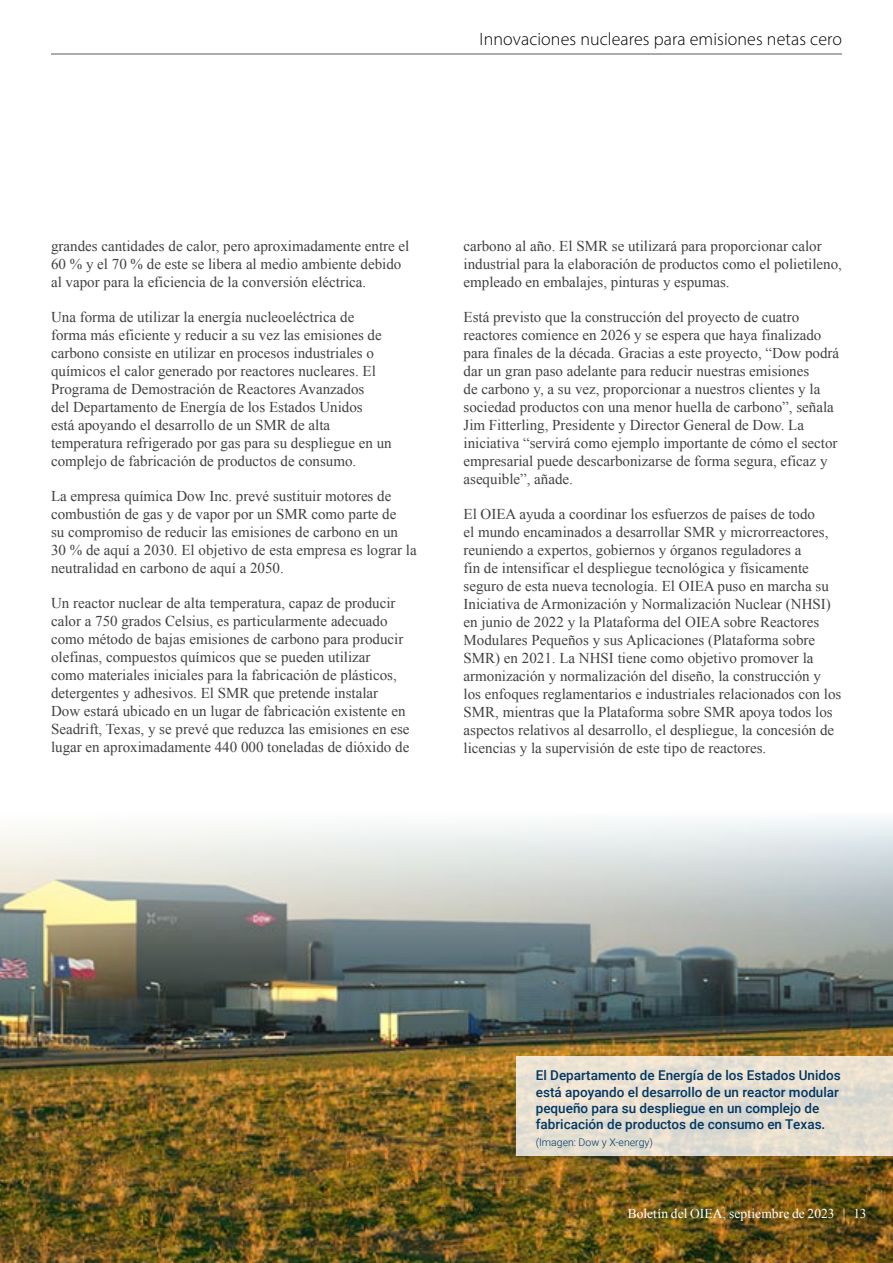
<style>
.page{position:relative;width:893px;height:1263px;background:#fff}
.page>*{position:absolute;margin:0;border:0;box-sizing:border-box;transform-origin:0 0}
.t1{font:300 18px "Myriad Pro";letter-spacing:.005em;color:#000}
.t2{font:15px/18px "Times New Roman";color:#414042}
.t3{font:500 13.5px/16.2px "Roboto";color:#003662}
.t4{font:13.5px "Times New Roman";letter-spacing:.005em;color:#fff}
.t5{font:300 10.5px "Roboto";color:#003662}
</style>
<div class="page">
<img style="left:0;top:818px;width:893px;height:445px">
<svg style="left:517px;top:1056px;width:376px;height:99px;background:#e5ded1"></svg>
<hr style="left:51px;top:54px;width:791px;height:1px;background:#58595b">
<p class="t1" style="left:480px;top:28px;width:364px">Innovaciones nucleares para emisiones netas cero</p>
<p class="t2" style="left:51px;top:236px;width:360px">grandes cantidades de calor, pero aproximadamente entre el<br>60 % y el 70 % de este se libera al medio ambiente debido al vapor para la eficiencia de la conversión eléctrica.</p>
<p class="t2" style="left:51px;top:307px;width:342px">Una forma de utilizar la energía nucleoeléctrica de forma más eficiente y reducir a su vez las emisiones de carbono consiste en utilizar en procesos industriales o químicos el calor generado por reactores nucleares. El Programa de Demostración de Reactores Avanzados<br>del Departamento de Energía de los Estados Unidos<br>está apoyando el desarrollo de un SMR de alta temperatura refrigerado por gas para su despliegue en un complejo de fabricación de productos de consumo.</p>
<p class="t2" style="left:51px;top:486px;width:367px">La empresa química Dow Inc. prevé sustituir motores de combustión de gas y de vapor por un SMR como parte de<br>su compromiso de reducir las emisiones de carbono en un 30 % de aquí a 2030. El objetivo de esta empresa es lograr la neutralidad en carbono de aquí a 2050.</p>
<p class="t2" style="left:51px;top:593px;width:360px">Un reactor nuclear de alta temperatura, capaz de producir calor a 750 grados Celsius, es particularmente adecuado como método de bajas emisiones de carbono para producir olefinas, compuestos químicos que se pueden utilizar<br>como materiales iniciales para la fabricación de plásticos, detergentes y adhesivos. El SMR que pretende instalar Dow estará ubicado en un lugar de fabricación existente en Seadrift, Texas, y se prevé que reduzca las emisiones en ese lugar en aproximadamente 440 000 toneladas de dióxido de</p>
<p class="t2" style="left:463px;top:236px;width:380px">carbono al año. El SMR se utilizará para proporcionar calor industrial para la elaboración de productos como el polietileno, empleado en embalajes, pinturas y espumas.</p>
<p class="t2" style="left:463px;top:307px;width:377px">Está previsto que la construcción del proyecto de cuatro reactores comience en 2026 y se espera que haya finalizado para finales de la década. Gracias a este proyecto, “Dow podrá dar un gran paso adelante para reducir nuestras emisiones<br>de carbono y, a su vez, proporcionar a nuestros clientes y la sociedad productos con una menor huella de carbono”, señala Jim Fitterling, Presidente y Director General de Dow. La iniciativa “servirá como ejemplo importante de cómo el sector empresarial puede descarbonizarse de forma segura, eficaz y asequible”, añade.</p>
<p class="t2" style="left:463px;top:504px;width:379px">El OIEA ayuda a coordinar los esfuerzos de países de todo<br>el mundo encaminados a desarrollar SMR y microrreactores, reuniendo a expertos, gobiernos y órganos reguladores a<br>fin de intensificar el despliegue tecnológica y físicamente seguro de esta nueva tecnología. El OIEA puso en marcha su Iniciativa de Armonización y Normalización Nuclear (NHSI) en junio de 2022 y la Plataforma del OIEA sobre Reactores Modulares Pequeños y sus Aplicaciones (Plataforma sobre SMR) en 2021. La NHSI tiene como objetivo promover la armonización y normalización del diseño, la construcción y los enfoques reglamentarios e industriales relacionados con los SMR, mientras que la Plataforma sobre SMR apoya todos los aspectos relativos al desarrollo, el despliegue, la concesión de licencias y la supervisión de este tipo de reactores.</p>
<p class="t3" style="left:536px;top:1067px;width:307px">El Departamento de Energía de los Estados Unidos está apoyando el desarrollo de un reactor modular pequeño para su despliegue en un complejo de fabricación de productos de consumo en Texas.</p>
<p class="t5" style="left:536px;top:1135px;width:119px">(Imagen: Dow y X-energy)</p>
<p class="t4" style="left:628px;top:1205px;width:240px">Boletín del OIEA, septiembre de 2023 | 13</p>
</div>
